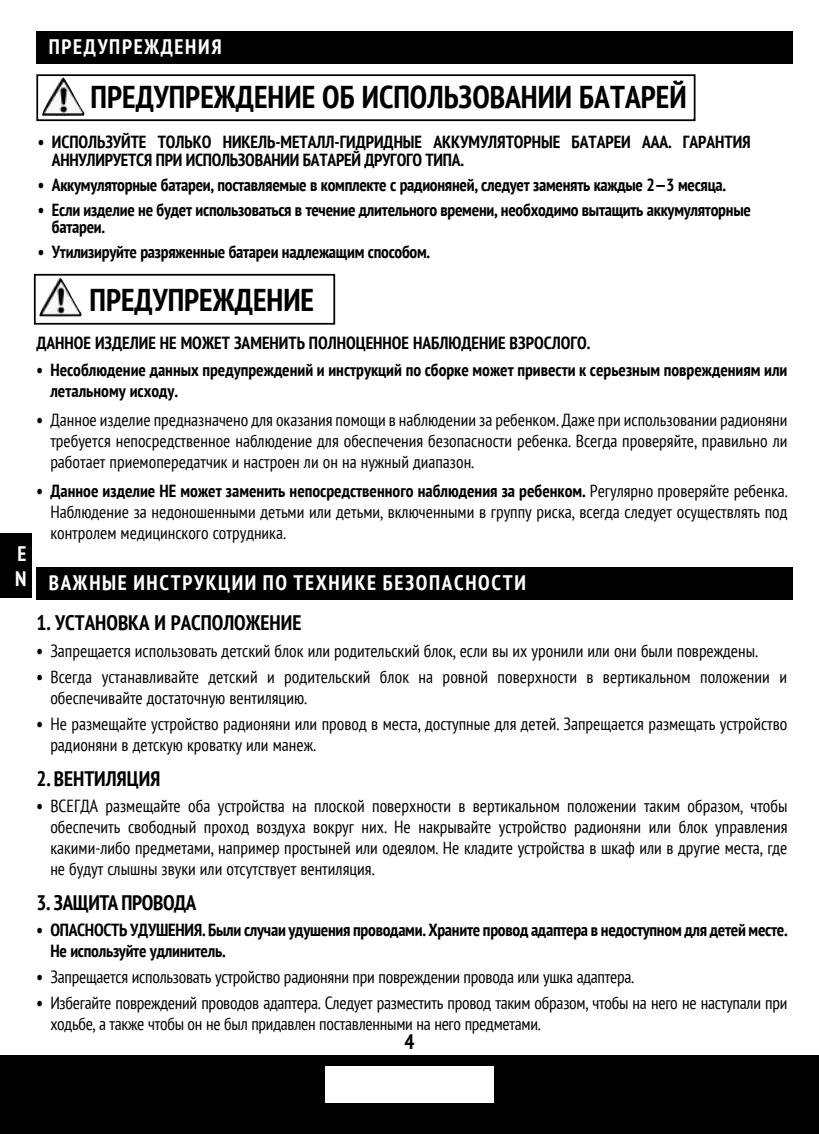
<style>
.page{position:relative;width:819px;height:1134px;background:#fff}
.page>*{position:absolute;margin:0;border:0;box-sizing:border-box;transform-origin:0 0}
.t1{font:700 condensed 31.5px "PT Sans";color:#000}
.t2{font:700 condensed 21px/25.2px "PT Sans";letter-spacing:.08em;color:#fff}
.t3{font:700 condensed 21px "PT Sans";color:#000}
.t4{font:condensed 17.5px/21px "PT Sans";color:#000}
.t5{font:700 condensed 17.5px/21px "PT Sans";letter-spacing:-.015em;color:#000}
.s1{font-weight:700}
</style>
<div class="page">
<div style="left:0;top:1056px;width:819px;height:78px;background:#000"></div>
<div style="left:326px;top:1066px;width:167px;height:37px;background:#fff"></div>
<div style="left:37px;top:32px;width:756px;height:32px;background:#000"></div>
<div style="left:0;top:533px;width:32px;height:65px;background:#000"></div>
<div style="left:36px;top:74px;width:660px;height:47px;border:2px solid #000"></div>
<div style="left:34px;top:274px;width:301px;height:51px;border:2px solid #000"></div>
<div style="left:37px;top:567px;width:756px;height:33px;background:#000"></div>
<img style="left:39px;top:278px;width:43px;height:39px">
<img style="left:42px;top:77px;width:42px;height:39px">
<p class="t2" style="left:49px;top:34px;width:174px">ПРЕДУПРЕЖДЕНИЯ</p>
<h1 class="t1" style="left:91px;top:76px;width:597px">ПРЕДУПРЕЖДЕНИЕ ОБ ИСПОЛЬЗОВАНИИ БАТАРЕЙ</h1>
<p class="t5" style="left:52px;top:133px;width:700px;line-height:17.5px;text-indent:-14px">• ИСПОЛЬЗУЙТЕ ТОЛЬКО НИКЕЛЬ-МЕТАЛЛ-ГИДРИДНЫЕ АККУМУЛЯТОРНЫЕ БАТАРЕИ AAA. ГАРАНТИЯ<br>АННУЛИРУЕТСЯ ПРИ ИСПОЛЬЗОВАНИИ БАТАРЕЙ ДРУГОГО ТИПА.</p>
<p class="t5" style="left:38px;top:174px;width:689px">• Аккумуляторные батареи, поставляемые в комплекте с радионяней, следует заменять каждые 2—3 месяца.</p>
<p class="t5" style="left:52px;top:200px;width:700px;line-height:17.5px;text-indent:-14px">• Если изделие не будет использоваться в течение длительного времени, необходимо вытащить аккумуляторные батареи.</p>
<p class="t5" style="left:38px;top:241px;width:394px">• Утилизируйте разряженные батареи надлежащим способом.</p>
<p class="t2" style="left:15px;top:541px;width:13px">E<br>N</p>
<h1 class="t1" style="left:90px;top:279px;width:226px">ПРЕДУПРЕЖДЕНИЕ</h1>
<p class="t5" style="left:36px;top:332px;width:555px">ДАННОЕ ИЗДЕЛИЕ НЕ МОЖЕТ ЗАМЕНИТЬ ПОЛНОЦЕННОЕ НАБЛЮДЕНИЕ ВЗРОСЛОГО.</p>
<p class="t5" style="left:50px;top:359px;width:739px;text-indent:-14px">• Несоблюдение данных предупреждений и инструкций по сборке может привести к серьезным повреждениям или летальному исходу.</p>
<p class="t4" style="left:50px;top:409px;width:739px;text-align:justify;text-indent:-14px"><span class="s1">•</span> Данное изделие предназначено для оказания помощи в наблюдении за ребенком. Даже при использовании радионяни требуется непосредственное наблюдение для обеспечения безопасности ребенка. Всегда проверяйте, правильно ли работает приемопередатчик и настроен ли он на нужный диапазон.</p>
<p class="t4" style="left:50px;top:479px;width:739px;text-align:justify;text-indent:-14px"><span class="s1">• Данное изделие НЕ может заменить непосредственного наблюдения за ребенком.</span> Регулярно проверяйте ребенка.<br>Наблюдение за недоношенными детьми или детьми, включенными в группу риска, всегда следует осуществлять под контролем медицинского сотрудника.</p>
<p class="t2" style="left:49px;top:570px;width:479px">ВАЖНЫЕ ИНСТРУКЦИИ ПО ТЕХНИКЕ БЕЗОПАСНОСТИ</p>
<p class="t3" style="left:36px;top:609px;width:266px">1. УСТАНОВКА И РАСПОЛОЖЕНИЕ</p>
<p class="t4" style="left:36px;top:639px;width:723px"><span class="s1">•</span> Запрещается использовать детский блок или родительский блок, если вы их уронили или они были повреждены.</p>
<p class="t4" style="left:50px;top:666px;width:738px;text-indent:-14px"><span class="s1">•</span> Всегда устанавливайте детский и родительский блок на ровной поверхности в вертикальном положении и обеспечивайте достаточную вентиляцию.</p>
<p class="t4" style="left:50px;top:713px;width:739px;text-indent:-14px"><span class="s1">•</span> Не размещайте устройство радионяни или провод в места, доступные для детей. Запрещается размещать устройство радионяни в детскую кроватку или манеж.</p>
<p class="t3" style="left:36px;top:765px;width:126px">2. ВЕНТИЛЯЦИЯ</p>
<p class="t4" style="left:50px;top:795px;width:739px;text-align:justify;text-indent:-14px"><span class="s1">•</span> ВСЕГДА размещайте оба устройства на плоской поверхности в вертикальном положении таким образом, чтобы обеспечить свободный проход воздуха вокруг них. Не накрывайте устройство радионяни или блок управления какими-либо предметами, например простыней или одеялом. Не кладите устройства в шкаф или в другие места, где не будут слышны звуки или отсутствует вентиляция.</p>
<p class="t3" style="left:36px;top:889px;width:162px">3. ЗАЩИТА ПРОВОДА</p>
<p class="t5" style="left:50px;top:919px;width:739px;text-indent:-14px">• ОПАСНОСТЬ УДУШЕНИЯ. Были случаи удушения проводами. Храните провод адаптера в недоступном для детей месте.<br>Не используйте удлинитель.</p>
<p class="t4" style="left:36px;top:966px;width:599px"><span class="s1">•</span> Запрещается использовать устройство радионяни при повреждении провода или ушка адаптера.</p>
<p class="t4" style="left:50px;top:992px;width:739px;text-indent:-14px"><span class="s1">•</span> Избегайте повреждений проводов адаптера. Следует разместить провод таким образом, чтобы на него не наступали при ходьбе, а также чтобы он не был придавлен поставленными на него предметами.</p>
<p class="t3" style="left:404px;top:1028px;width:12px">4</p>
</div>
